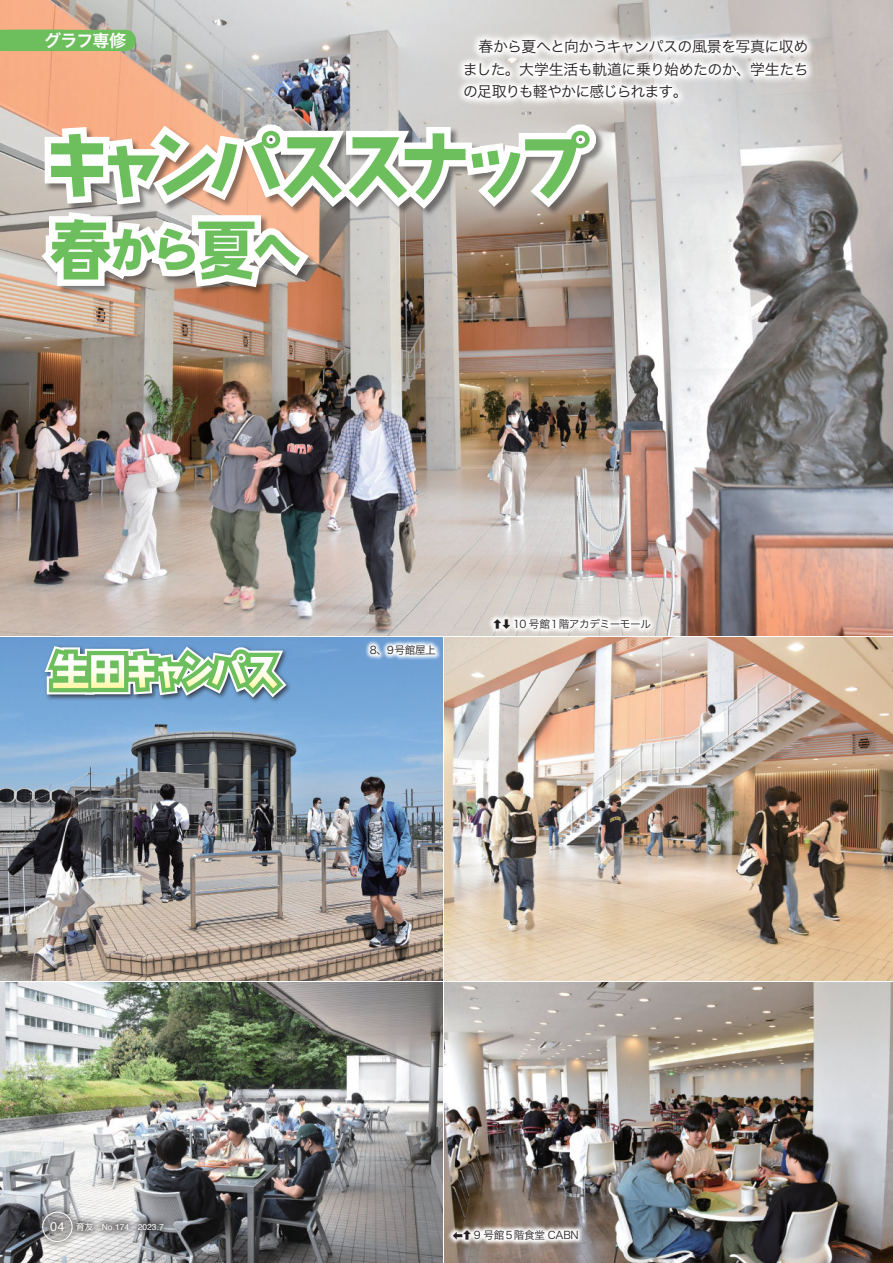
<style>
.page{position:relative;width:893px;height:1263px;background:#fff}
.page>*{position:absolute;margin:0;border:0;box-sizing:border-box;transform-origin:0 0}
.t1{font:16.95px "Hira Kaku Pro W6";letter-spacing:-.045em;color:#fff}
.t2{font:14.85px/22.4px "Hira Kaku Pro W3";letter-spacing:-.04em;color:#231f20;text-align:justify}
.t3{font:12.75px "Helvetica";color:#fff}
.t4{font:10.65px "Hira Kaku Pro W3";letter-spacing:-.035em;color:#231f20}
.t5{font:8.55px "Helvetica";color:#fff}
.s1{font-family:"Shin Go Pro"}
</style>
<div class="page">
<img style="left:0;top:0;width:38px;height:636px">
<img style="left:0;top:982px;width:27px;height:281px">
<img style="left:0;top:638px;width:27px;height:342px">
<img style="left:38px;top:0;width:855px;height:1263px">
<div style="left:11px;top:30px;width:114px;height:21px;background:#6dbf5d"></div>
<div style="left:0;top:30px;width:64px;height:21px;background:#6dbf5d"></div>
<svg style="left:456px;top:31px;width:360px;height:76px"></svg>
<svg style="left:53px;top:654px;width:224px;height:34px"></svg>
<svg style="left:33px;top:131px;width:557px;height:164px"></svg>
<svg style="left:447px;top:1224px;width:137px;height:22px"></svg>
<svg style="left:365px;top:639px;width:76px;height:22px"></svg>
<svg style="left:488px;top:612px;width:168px;height:23px"></svg>
<div style="left:33px;top:1203px;width:139px;height:48px;background:#231f20;opacity:.75"></div>
<div style="left:43px;top:1212px;width:29px;height:30px;border:1px solid #fff;border-radius:50%"></div>
<p class="t1" style="left:44px;top:25px;width:83px">グラフ専修</p>
<p class="t2" style="left:463px;top:35px;width:347px">　春から夏へと向かうキャンパスの風景を写真に収めました。大学生活も軌道に乗り始めたのか、学生たちの足取りも軽やかに感じられます。</p>
<p class="t4" style="left:370px;top:641px;width:68px">8、９号館屋上</p>
<p class="t4" style="left:492px;top:615px;width:12px">㆖</p>
<p class="t4" style="left:512px;top:634px;width:12px;rotate:-180deg">㆖</p>
<p class="t4" style="left:513px;top:615px;width:139px">10 号館１階アカデミーモール</p>
<p class="t3" style="left:50px;top:1217px;width:16px">04</p>
<p class="t5" style="left:76px;top:1220px;width:89px"><span class="s1">育友　</span>No.174 2023.7</p>
<p class="t4" style="left:448px;top:1241px;width:12px;rotate:-90deg">㆖</p>
<p class="t4" style="left:462px;top:1226px;width:119px">㆖ 9 号館５階食堂 CABN</p>
</div>
